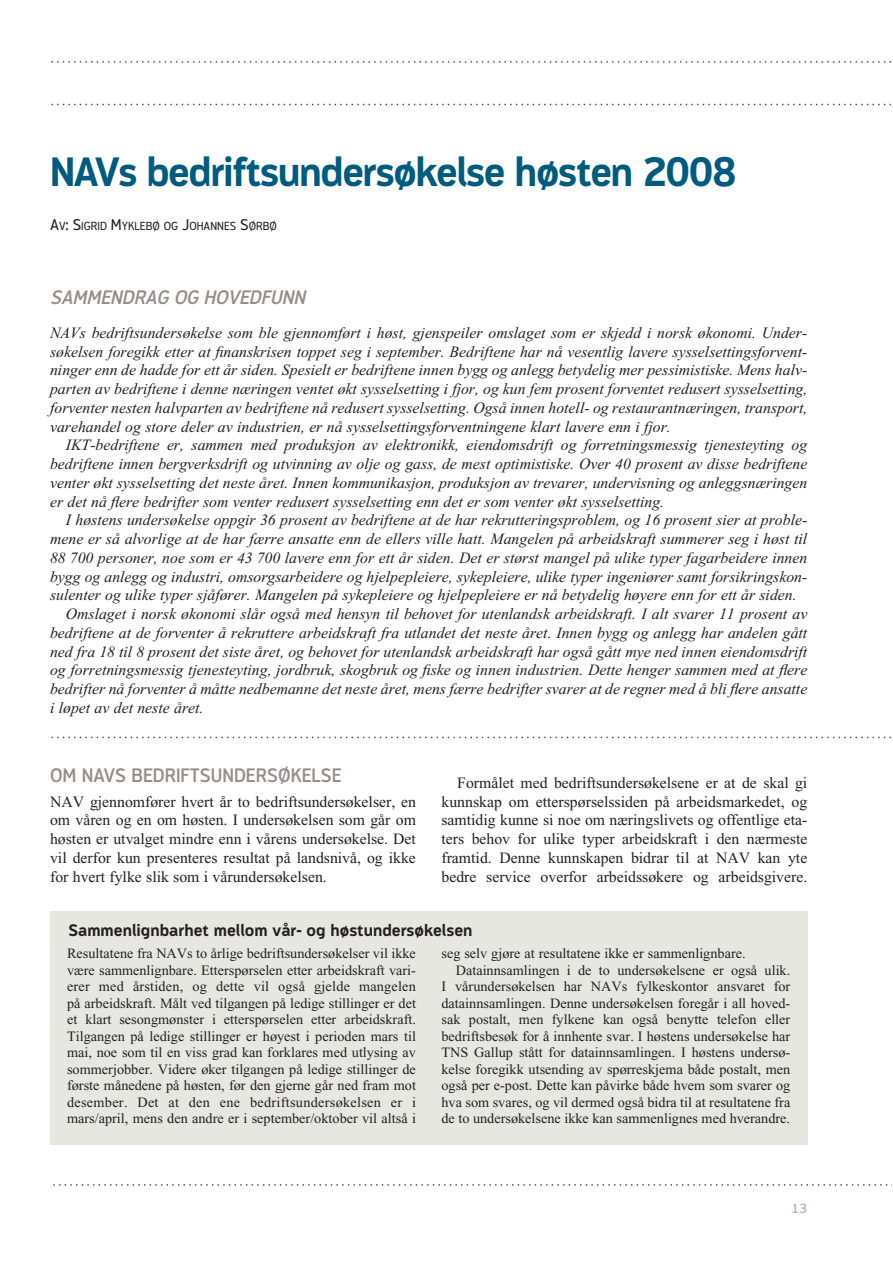
<style>
.page{position:relative;width:893px;height:1263px;background:#fff}
.page>*{position:absolute;margin:0;border:0;box-sizing:border-box;transform-origin:0 0}
.t1{font:700 40.5px "Modus";letter-spacing:-.035em;color:#005b7f}
.t2{font:600 19.5px "Modus";color:#968d88}
.t3{font:italic 600 19.5px "Modus";color:#968d88}
.t4{font:700 16.5px "Modus";color:#231f20}
.t5{font:italic 15.75px/18.8px "Times New Roman";color:#231f20;text-align:justify}
.t6{font:15.75px/18.8px "Times New Roman";color:#231f20;text-align:justify}
.t7{font:14.25px/16.5px "Times New Roman";color:#231f20;text-align:justify}
.t8{font:600 13.5px "Modus";color:#bcb6af}
.t9{font:11.85px "Modus";color:#231f20}
.s1{font-size:15.75px}
</style>
<div class="page">
<div style="left:50px;top:911px;width:757px;height:234px;background:#e7e7e1"></div>
<svg style="left:53px;top:1184px;width:835px;height:2px"></svg>
<svg style="left:51px;top:104px;width:840px;height:1px"></svg>
<svg style="left:51px;top:61px;width:840px;height:2px"></svg>
<svg style="left:51px;top:737px;width:840px;height:1px"></svg>
<h1 class="t1" style="left:50px;top:157px;width:688px">NAVs bedriftsundersøkelse høsten 2008</h1>
<p class="t9" style="left:50px;top:221px;width:228px"><span class="s1">A</span>V<span class="s1">: S</span>IGRID <span class="s1">M</span>YKLEBØ OG <span class="s1">J</span>OHANNES <span class="s1">S</span>ØRBØ</p>
<p class="t3" style="left:50px;top:290px;width:260px">SAMMENDRAG OG HOVEDFUNN</p>
<p class="t5" style="left:50px;top:325px;width:758px">NAVs bedriftsundersøkelse som ble gjennomført i høst, gjenspeiler omslaget som er skjedd i norsk økonomi. Under - søkelsen foregikk etter at finanskrisen toppet seg i september. Bedriftene har nå vesentlig lavere sysselsettingsforvent&shy;ninger enn de hadde for ett år siden. Spesielt er bedriftene innen bygg og anlegg betydelig mer pessimistiske. Mens halv&shy;parten av bedriftene i denne næringen ventet økt sysselsetting i fjor, og kun fem prosent forventet redusert sysselsetting, forventer nesten halvparten av bedriftene nå redusert sysselsetting. Også innen hotell- og restaurantnæringen, transport, varehandel og store deler av industrien, er nå sysselsettingsforventningene klart lavere enn i fjor.</p>
<p class="t5" style="left:50px;top:437px;width:758px;text-indent:16px">IKT-bedriftene er, sammen med produksjon av elektronikk, eiendomsdrift og forretningsmessig tjenesteyting og bedriftene innen bergverksdrift og utvinning av olje og gass, de mest optimistiske. Over 40 prosent av disse bedriftene venter økt sysselsetting det neste året. Innen kommunikasjon, produksjon av trevarer, undervisning og anleggsnæringen er det nå flere bedrifter som venter redusert sysselsetting enn det er som venter økt sysselsetting.</p>
<p class="t5" style="left:66px;top:512px;width:743px">I høstens undersøkelse oppgir 36 prosent av bedriftene at de har rekrutteringsproblem, og 16 prosent sier at proble-</p>
<p class="t5" style="left:50px;top:531px;width:758px">mene er så alvorlige at de har færre ansatte enn de ellers ville hatt. Mangelen på arbeidskraft summerer seg i høst til</p>
<p class="t5" style="left:50px;top:550px;width:758px">88 700 personer, noe som er 43 700 lavere enn for ett år siden. Det er størst mangel på ulike typer fagarbeidere innen</p>
<p class="t5" style="left:50px;top:569px;width:758px">bygg og anlegg og industri, omsorgsarbeidere og hjelpepleiere, sykepleiere, ulike typer ingeniører samt forsikringskon-</p>
<p class="t5" style="left:50px;top:587px;width:748px">sulenter og ulike typer sjåfører. Mangelen på sykepleiere og hjelpepleiere er nå betydelig høyere enn for ett år siden.</p>
<p class="t5" style="left:66px;top:606px;width:743px">Omslaget i norsk økonomi slår også med hensyn til behovet for utenlandsk arbeidskraft. I alt svarer 11 prosent av</p>
<p class="t5" style="left:50px;top:625px;width:758px">bedriftene at de forventer å rekruttere arbeidskraft fra utlandet det neste året. Innen bygg og anlegg har andelen gått</p>
<p class="t5" style="left:50px;top:644px;width:758px">ned fra 18 til 8 prosent det siste året, og behovet for utenlandsk arbeidskraft har også gått mye ned innen eiendomsdrift</p>
<p class="t5" style="left:50px;top:662px;width:758px">og forretningsmessig tjenesteyting, jordbruk, skogbruk og fiske og innen industrien. Dette henger sammen med at flere</p>
<p class="t5" style="left:50px;top:681px;width:758px">bedrifter nå forventer å måtte nedbemanne det neste året, mens færre bedrifter svarer at de regner med å bli flere ansatte</p>
<p class="t5" style="left:50px;top:700px;width:155px">i løpet av det neste året.</p>
<p class="t2" style="left:50px;top:767px;width:293px">OM NAVS BEDRIFTSUNDERSØKELSE</p>
<p class="t6" style="left:50px;top:794px;width:367px">NAV gjennomfører hvert år to bedriftsundersøkelser, en om våren og en om høsten. I undersøkelsen som går om høsten er utvalget mindre enn i vårens undersøkelse. Det vil derfor kun presenteres resultat på landsnivå, og ikke for hvert fylke slik som i vårundersøkelsen.</p>
<p class="t6" style="left:441px;top:775px;width:367px;text-indent:16px">Formålet med bedriftsundersøkelsene er at de skal gi kunnskap om etterspørselssiden på arbeidsmarkedet, og samtidig kunne si noe om næringslivets og offentlige eta&shy;ters behov for ulike typer arbeidskraft i den nærmeste framtid. Denne kunnskapen bidrar til at NAV kan yte bedre service overfor arbeidssøkere og arbeidsgivere.</p>
<p class="t4" style="left:68px;top:924px;width:405px">Sammenlignbarhet mellom vår- og høst undersøkelsen</p>
<p class="t7" style="left:67px;top:947px;width:350px">Resultatene fra NAVs to årlige bedriftsundersøkelser vil ikke være sammenlignbare. Etterspørselen etter arbeidskraft vari&shy;erer med årstiden, og dette vil også gjelde mangelen på arbeidskraft. Målt ved tilgangen på ledige stillinger er det et klart sesongmønster i etterspørselen etter arbeidskraft.<br>Tilgangen på ledige stillinger er høyest i perioden mars til mai, noe som til en viss grad kan forklares med utlysing av sommerjobber. Videre øker tilgangen på ledige stillinger de første månedene på høsten, før den gjerne går ned fram mot desember. Det at den ene bedriftsundersøkelsen er i mars/april, mens den andre er i september/oktober vil altså i</p>
<p class="t7" style="left:441px;top:947px;width:305px">seg selv gjøre at resultatene ikke er sammenlignbare.</p>
<p class="t7" style="left:455px;top:963px;width:336px">Datainnsamlingen i de to undersøkelsene er også ulik.</p>
<p class="t7" style="left:441px;top:980px;width:350px">I vårundersøkelsen har NAVs fylkeskontor ansvaret for</p>
<p class="t7" style="left:441px;top:996px;width:350px">datainnsamlingen. Denne undersøkelsen foregår i all hoved -</p>
<p class="t7" style="left:441px;top:1013px;width:350px">sak postalt, men fylkene kan også benytte telefon eller</p>
<p class="t7" style="left:441px;top:1029px;width:350px">bedriftsbesøk for å innhente svar. I høstens undersøkelse har</p>
<p class="t7" style="left:441px;top:1046px;width:350px">TNS Gallup stått for datainnsamlingen. I høstens undersø-</p>
<p class="t7" style="left:441px;top:1062px;width:350px">kelse foregikk utsending av spørreskjema både postalt, men</p>
<p class="t7" style="left:441px;top:1079px;width:350px">også per e-post. Dette kan påvirke både hvem som svarer og</p>
<p class="t7" style="left:441px;top:1095px;width:350px">hva som svares, og vil dermed også bidra til at resultatene fra</p>
<p class="t7" style="left:441px;top:1112px;width:350px">de to undersøkelsene ikke kan sammenlignes med hverandre.</p>
<p class="t8" style="left:791px;top:1203px;width:17px">13</p>
</div>
